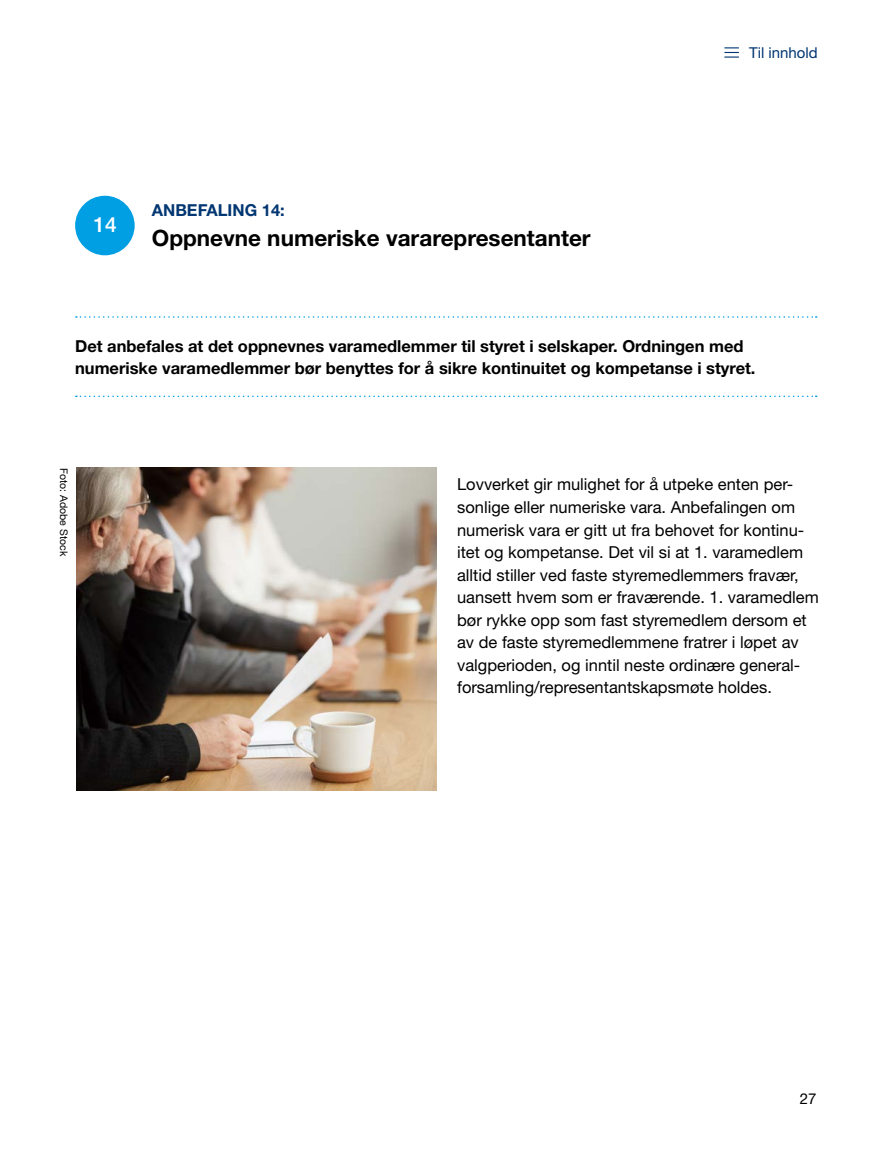
<style>
.page{position:relative;width:893px;height:1149px;background:#fff}
.page>*{position:absolute;margin:0;border:0;box-sizing:border-box;transform-origin:0 0}
.t1{font:700 22.5px "Helvetica Neue LT Pro";color:#000}
.t2{font:500 21px "Helvetica Neue LT Pro";color:#fff}
.t3{font:16.5px/22.5px "Helvetica Neue LT Pro";color:#000}
.t4{font:700 16.5px/22.5px "Helvetica Neue LT Pro";color:#000}
.t5{font:700 16.5px "Helvetica Neue LT Pro";color:#003671}
.t6{font:15px "Helvetica Neue LT Pro";color:#003671}
.t7{font:15px "Helvetica Neue LT Pro";color:#000}
.t8{font:10.5px "Helvetica Neue LT Pro";color:#000}
</style>
<div class="page">
<div style="left:75px;top:196px;width:60px;height:59px;background:#009fe3;border-radius:50%"></div>
<svg style="left:76px;top:316px;width:741px;height:1px"></svg>
<svg style="left:76px;top:395px;width:741px;height:2px"></svg>
<img style="left:77px;top:468px;width:359px;height:322px">
<p class="t6" style="left:749px;top:43px;width:70px">Til innhold</p>
<p class="t2" style="left:93px;top:212px;width:25px">14</p>
<p class="t5" style="left:152px;top:200px;width:134px">ANBEFALING 14:</p>
<h1 class="t1" style="left:152px;top:224px;width:440px">Oppnevne numeriske vararepresentanter</h1>
<p class="t4" style="left:75px;top:334px;width:682px">Det anbefales at det oppnevnes varamedlemmer til styret i selskaper. Ordningen med numeriske varamedlemmer bør benyttes for å sikre kontinuitet og kompetanse i styret.</p>
<p class="t8" style="left:70px;top:468px;width:90px;rotate:90deg">Foto: Adobe Stock</p>
<p class="t3" style="left:457px;top:473px;width:363px">Lovverket gir mulighet for å utpeke enten per&shy;sonlige eller numeriske vara. Anbefalingen om numerisk vara er gitt ut fra behovet for kontinu&shy;itet og kompetanse. Det vil si at 1. varamedlem alltid stiller ved faste styremedlemmers fravær, uansett hvem som er fraværende. 1. varamedlem bør rykke opp som fast styremedlem dersom et av de faste styremedlemmene fratrer i løpet av valgperioden, og inntil neste ordinære general&shy;forsamling/representantskapsmøte holdes.</p>
<p class="t7" style="left:800px;top:1088px;width:18px">27</p>
</div>
